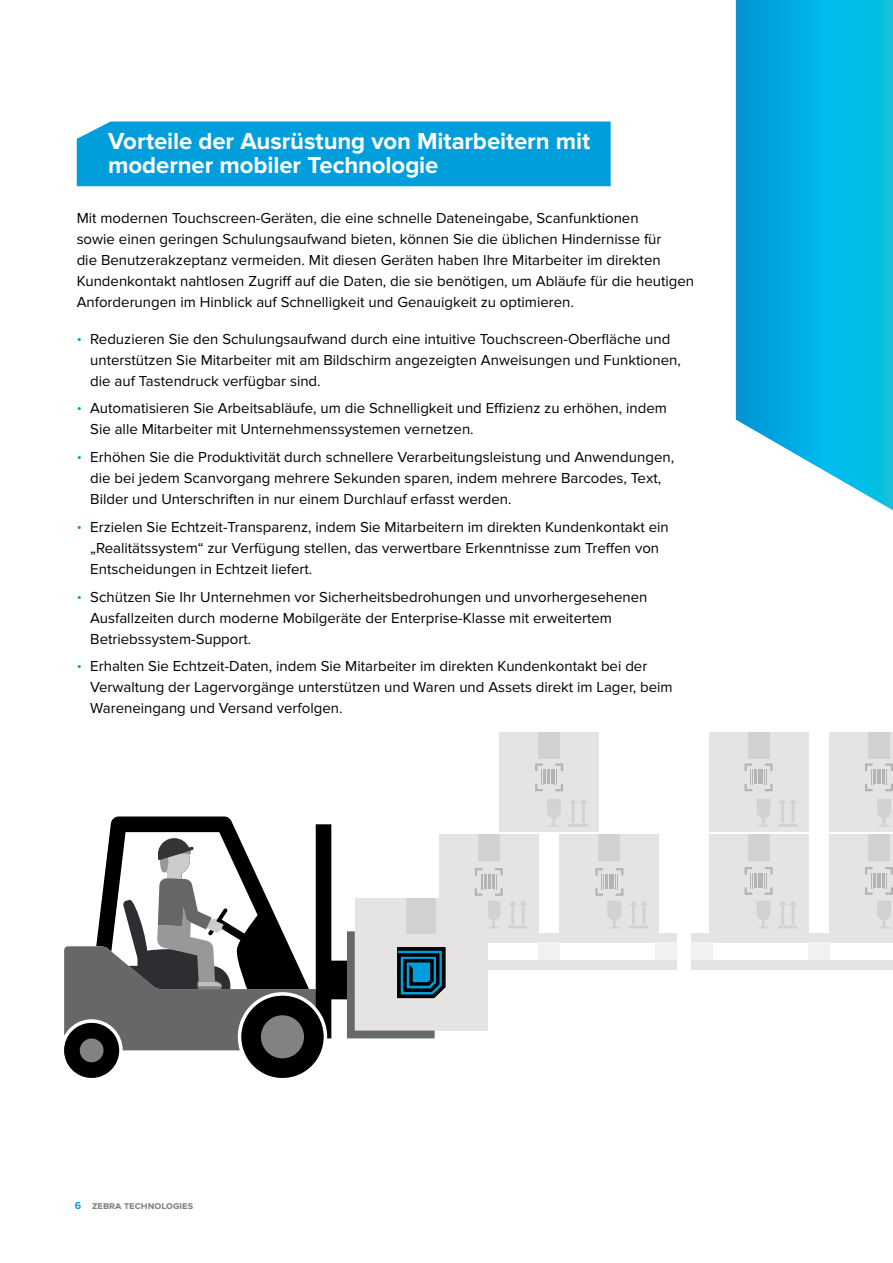
<style>
.page{position:relative;width:893px;height:1263px;background:#fff}
.page>*{position:absolute;margin:0;border:0;box-sizing:border-box;transform-origin:0 0}
.t1{font:700 24px/24px "Proxima Nova";letter-spacing:-.005em;color:#fff}
.t2{font:15px/21px "Proxima Nova";color:#000}
.t3{font:700 10.5px "Proxima Nova";color:#808285}
.s1{font-size:14.25px;color:#009fdb}
.s2{color:#009fdb}
</style>
<div class="page">
<div style="left:439px;top:834px;width:99px;height:99px;background:#e5e4e3"></div>
<div style="left:478px;top:834px;width:22px;height:27px;background:#d4d2d1"></div>
<div style="left:560px;top:834px;width:99px;height:99px;background:#e5e4e3"></div>
<svg style="left:629px;top:901px;width:19px;height:27px"></svg>
<div style="left:598px;top:834px;width:22px;height:27px;background:#d4d2d1"></div>
<div style="left:499px;top:732px;width:100px;height:100px;background:#e5e4e3"></div>
<svg style="left:547px;top:799px;width:14px;height:28px"></svg>
<hr style="left:569px;top:824px;width:19px;height:3px;background:#d4d2d1">
<svg style="left:570px;top:799px;width:17px;height:24px"></svg>
<div style="left:538px;top:732px;width:22px;height:27px;background:#d4d2d1"></div>
<div style="left:421px;top:933px;width:256px;height:9px;background:#e5e4e3"></div>
<div style="left:421px;top:960px;width:256px;height:9px;background:#e5e4e3"></div>
<div style="left:538px;top:942px;width:22px;height:18px;background:#f2f1f0"></div>
<div style="left:655px;top:942px;width:22px;height:18px;background:#f2f1f0"></div>
<div style="left:709px;top:834px;width:99px;height:99px;background:#e5e4e3"></div>
<svg style="left:756px;top:901px;width:14px;height:27px"></svg>
<svg style="left:778px;top:901px;width:19px;height:27px"></svg>
<div style="left:748px;top:834px;width:21px;height:27px;background:#d4d2d1"></div>
<div style="left:830px;top:834px;width:63px;height:99px;background:#e5e4e3"></div>
<svg style="left:877px;top:901px;width:14px;height:27px"></svg>
<div style="left:868px;top:834px;width:22px;height:27px;background:#d4d2d1"></div>
<div style="left:709px;top:732px;width:99px;height:100px;background:#e5e4e3"></div>
<svg style="left:756px;top:799px;width:14px;height:28px"></svg>
<hr style="left:778px;top:824px;width:19px;height:3px;background:#d4d2d1">
<svg style="left:779px;top:799px;width:18px;height:24px"></svg>
<div style="left:748px;top:732px;width:21px;height:27px;background:#d4d2d1"></div>
<div style="left:830px;top:732px;width:63px;height:100px;background:#e5e4e3"></div>
<svg style="left:877px;top:799px;width:14px;height:28px"></svg>
<div style="left:868px;top:732px;width:22px;height:27px;background:#d4d2d1"></div>
<div style="left:691px;top:933px;width:202px;height:9px;background:#e5e4e3"></div>
<div style="left:691px;top:960px;width:202px;height:9px;background:#e5e4e3"></div>
<div style="left:808px;top:942px;width:22px;height:18px;background:#f2f1f0"></div>
<div style="left:691px;top:942px;width:22px;height:18px;background:#f2f1f0"></div>
<svg style="left:535px;top:763px;width:28px;height:28px"></svg>
<svg style="left:595px;top:868px;width:28px;height:60px"></svg>
<svg style="left:475px;top:868px;width:53px;height:60px"></svg>
<svg style="left:744px;top:763px;width:29px;height:28px"></svg>
<svg style="left:865px;top:763px;width:28px;height:28px"></svg>
<svg style="left:865px;top:867px;width:28px;height:28px"></svg>
<svg style="left:744px;top:867px;width:29px;height:28px"></svg>
<div style="left:355px;top:898px;width:132px;height:132px;background:#e5e4e3"></div>
<div style="left:77px;top:122px;width:534px;height:64px;background:#009fdb"></div>
<svg style="left:736px;top:0;width:157px;height:510px;background:#18b8e5"></svg>
<svg style="left:64px;top:816px;width:381px;height:262px"></svg>
<h1 class="t1" style="left:108px;top:130px;width:484px">Vorteile der Ausrüstung von Mitarbeitern mit moderner mobiler Technologie</h1>
<p class="t2" style="left:77px;top:207px;width:619px">Mit modernen Touchscreen-Geräten, die eine schnelle Dateneingabe, Scanfunktionen<br>sowie einen geringen Schulungsaufwand bieten, können Sie die üblichen Hindernisse für<br>die Benutzerakzeptanz vermeiden. Mit diesen Geräten haben Ihre Mitarbeiter im direkten Kundenkontakt nahtlosen Zugriff auf die Daten, die sie benötigen, um Abläufe für die heutigen Anforderungen im Hinblick auf Schnelligkeit und Genauigkeit zu optimieren.</p>
<p class="t2" style="left:90px;top:328px;width:592px;text-indent:-14px"><span class="s1">•</span> Reduzieren Sie den Schulungsaufwand durch eine intuitive Touchscreen-Oberfläche und unterstützen Sie Mitarbeiter mit am Bildschirm angezeigten Anweisungen und Funktionen, die auf Tastendruck verfügbar sind.</p>
<p class="t2" style="left:90px;top:398px;width:578px;text-indent:-14px"><span class="s1">•</span> Automatisieren Sie Arbeitsabläufe, um die Schnelligkeit und Effizienz zu erhöhen, indem<br>Sie alle Mitarbeiter mit Unternehmenssystemen vernetzen.</p>
<p class="t2" style="left:90px;top:447px;width:585px;text-indent:-14px"><span class="s1">•</span> Erhöhen Sie die Produktivität durch schnellere Verarbeitungsleistung und Anwendungen, die bei jedem Scanvorgang mehrere Sekunden sparen, indem mehrere Barcodes, Text,<br>Bilder und Unterschriften in nur einem Durchlauf erfasst werden.</p>
<p class="t2" style="left:90px;top:517px;width:580px;text-indent:-14px"><span class="s1">•</span> Erzielen Sie Echtzeit-Transparenz, indem Sie Mitarbeitern im direkten Kundenkontakt ein „Realitätssystem“ zur Verfügung stellen, das verwertbare Erkenntnisse zum Treffen von<br>Entscheidungen in Echtzeit liefert.</p>
<p class="t2" style="left:90px;top:586px;width:559px;text-indent:-14px"><span class="s1">•</span> Schützen Sie Ihr Unternehmen vor Sicherheitsbedrohungen und unvorhergesehenen<br>Ausfallzeiten durch moderne Mobilgeräte der Enterprise-Klasse mit erweitertem<br>Betriebssystem-Support.</p>
<p class="t2" style="left:90px;top:656px;width:584px;text-indent:-14px"><span class="s1">•</span> Erhalten Sie Echtzeit-Daten, indem Sie Mitarbeiter im direkten Kundenkontakt bei der<br>Verwaltung der Lagervorgänge unterstützen und Waren und Assets direkt im Lager, beim<br>Wareneingang und Versand verfolgen.</p>
<p class="t3" style="left:75px;top:1200px;width:120px"><span class="s2">6</span> zebra technologies</p>
</div>
